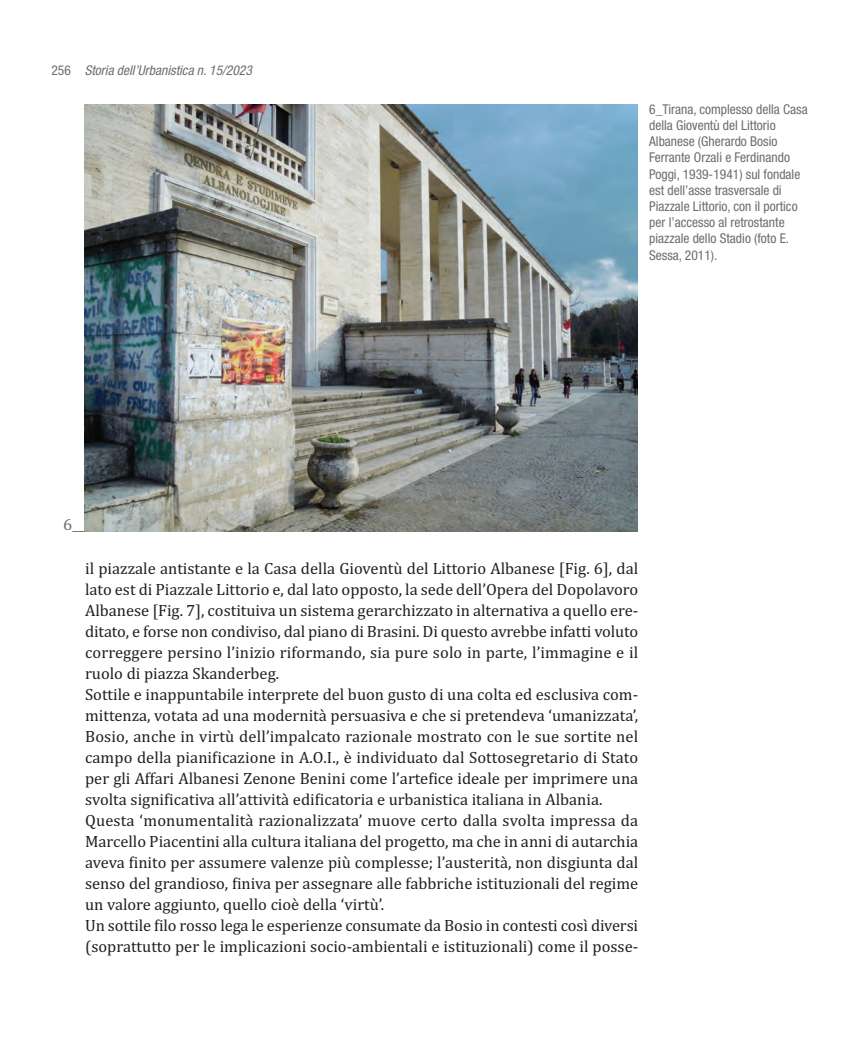
<style>
.page{position:relative;width:851px;height:1063px;background:#fff}
.page>*{position:absolute;margin:0;border:0;box-sizing:border-box;transform-origin:0 0}
.t1{font:16.5px/21px "Cambria";color:#231f20}
.t2{font:16.5px "Cambria";color:#6c6d70}
.t3{font:condensed 13.5px/16.2px "Helvetica Neue LT Std";color:#6c6d70}
.t4{font:italic condensed 13.5px "Helvetica Neue LT Std";color:#6c6d70}
.s1{font-style:normal}
</style>
<div class="page">
<img style="left:85px;top:104px;width:552px;height:427px">
<p class="t4" style="left:51px;top:66px;width:202px"><span class="s1">256</span> Storia dell’Urbanistica n. 15/2023</p>
<p class="t3" style="left:649px;top:102px;width:160px">6_Tirana, complesso della Casa della Gioventù del Littorio<br>Albanese (Gherardo Bosio<br>Ferrante Orzali e Ferdinando<br>Poggi, 1939-1941) sul fondale est dell’asse trasversale di<br>Piazzale Littorio, con il portico per l’accesso al retrostante piazzale dello Stadio (foto E.<br>Sessa, 2011).</p>
<p class="t2" style="left:63px;top:514px;width:23px">6__</p>
<p class="t1" style="left:85px;top:558px;width:554px">il piazzale antistante e la Casa della Gioventù del Littorio Albanese [Fig. 6], dal lato est di Piazzale Littorio e, dal lato opposto, la sede dell’Opera del Dopolavoro Albanese [Fig. 7], costituiva un sistema gerarchizzato in alternativa a quello ere&shy;ditato, e forse non condiviso, dal piano di Brasini. Di questo avrebbe infatti voluto correggere persino l’inizio riformando, sia pure solo in parte, l’immagine e il ruolo di piazza Skanderbeg.<br>Sottile e inappuntabile interprete del buon gusto di una colta ed esclusiva com&shy;mittenza, votata ad una modernità persuasiva e che si pretendeva ‘umanizzata’, Bosio, anche in virtù dell’impalcato razionale mostrato con le sue sortite nel campo della pianificazione in A.O.I., è individuato dal Sottosegretario di Stato per gli Affari Albanesi Zenone Benini come l’artefice ideale per imprimere una svolta significativa all’attività edificatoria e urbanistica italiana in Albania.<br>Questa ‘monumentalità razionalizzata’ muove certo dalla svolta impressa da Marcello Piacentini alla cultura italiana del progetto, ma che in anni di autarchia aveva finito per assumere valenze più complesse; l’austerità, non disgiunta dal senso del grandioso, finiva per assegnare alle fabbriche istituzionali del regime un valore aggiunto, quello cioè della ‘virtù’.<br>Un sottile filo rosso lega le esperienze consumate da Bosio in contesti così diversi (soprattutto per le implicazioni socio-ambientali e istituzionali) come il posse-</p>
</div>
